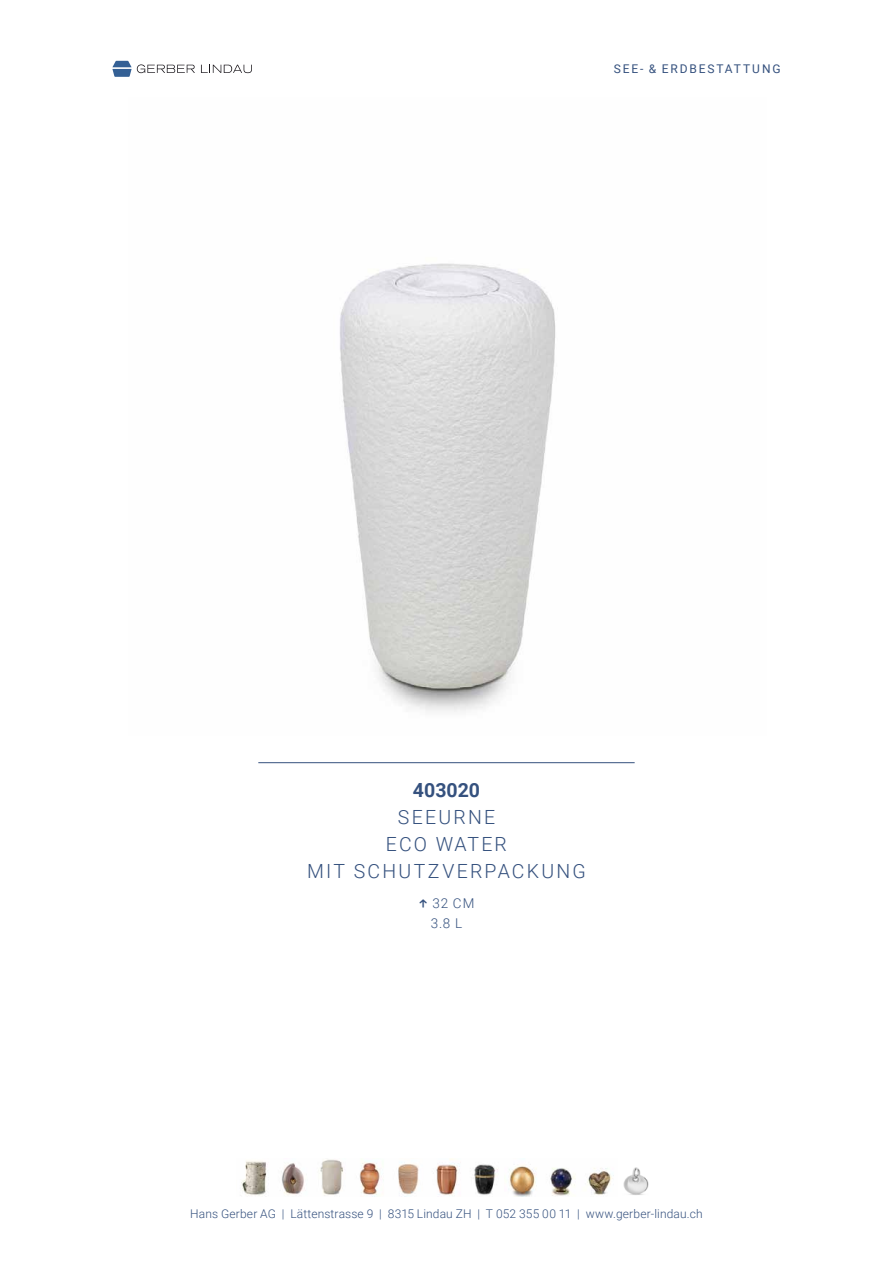
<style>
.page{position:relative;width:893px;height:1263px;background:#fff}
.page>*{position:absolute;margin:0;border:0;box-sizing:border-box;transform-origin:0 0}
.t1{font:300 19.5px/27px "Roboto";letter-spacing:.115em;color:#35517e;text-align:center}
.t2{font:700 19.5px "Roboto";color:#35517e}
.t3{font:300 13.5px/19.5px "Roboto";color:#35517e}
.t4{font:300 12px "Roboto";letter-spacing:.01em;color:#35517e}
.t5{font:12px "Roboto";letter-spacing:.155em;color:#35517e}
</style>
<div class="page">
<svg style="left:112px;top:61px;width:83px;height:16px"></svg>
<svg style="left:201px;top:65px;width:51px;height:8px"></svg>
<hr style="left:258px;top:762px;width:377px;height:1px;background:#35517e">
<img style="left:340px;top:263px;width:216px;height:449px">
<img style="left:241px;top:1159px;width:408px;height:37px">
<p class="t5" style="left:614px;top:60px;width:168px">SEE- &amp; ERDBESTATTUNG</p>
<h1 class="t2" style="left:413px;top:776px;width:69px">403020</h1>
<h1 class="t1" style="left:307px;top:803px;width:280px">SEEURNE<br>ECO WATER<br>MIT SCHUTZVERPACKUNG</h1>
<p class="t3" style="left:431px;top:893px;width:45px">32 CM<br>3.8 L</p>
<p class="t4" style="left:190px;top:1205px;width:514px">Hans Gerber AG | Lättenstrasse 9 | 8315 Lindau ZH | T 052 355 00 11 | www.gerber-lindau.ch</p>
</div>
